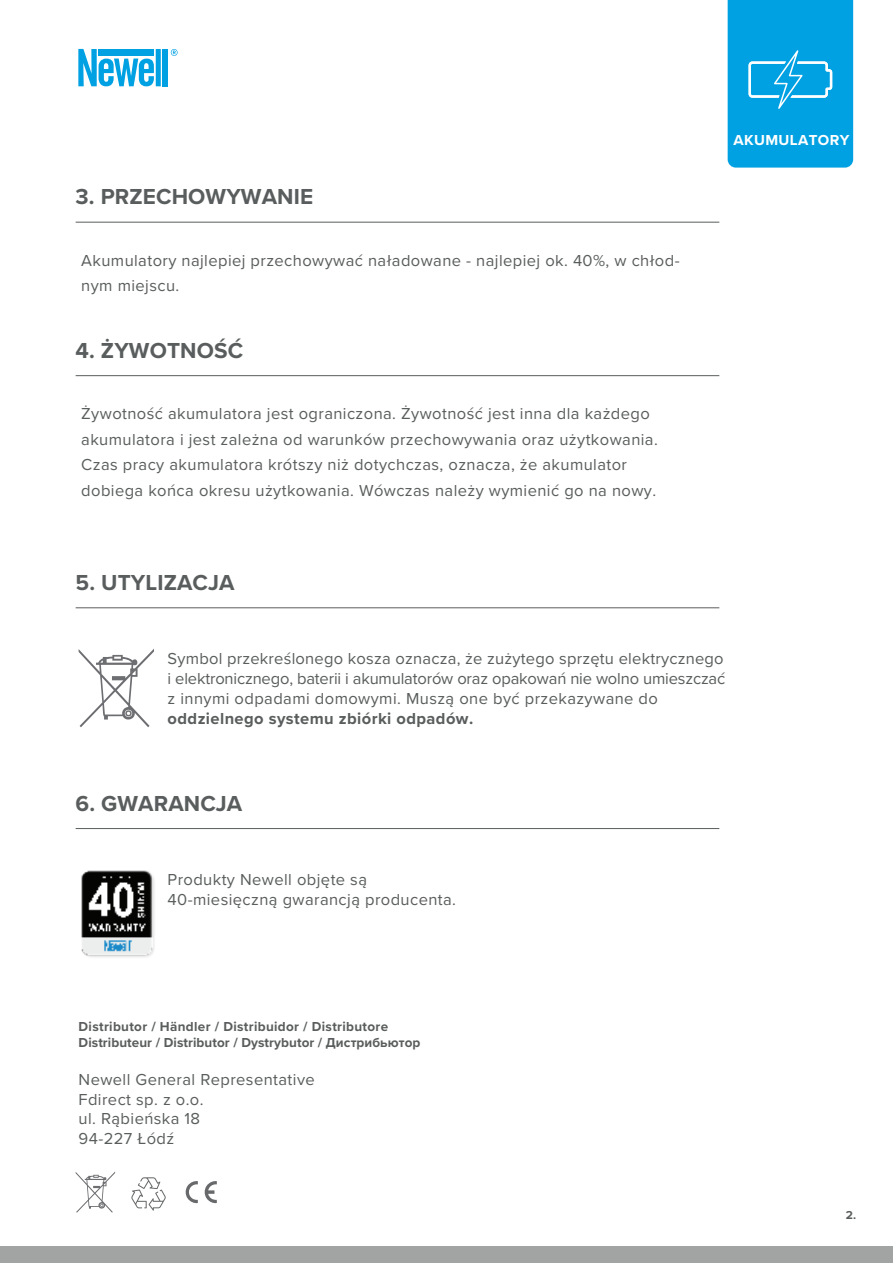
<style>
.page{position:relative;width:893px;height:1263px;background:#fff}
.page>*{position:absolute;margin:0;border:0;box-sizing:border-box;transform-origin:0 0}
.t1{font:700 22.5px "Proxima Nova";letter-spacing:.005em;color:#5a5d5d}
.t2{font:16.5px/19.8px "Proxima Nova";letter-spacing:.025em;color:#5a5d5d}
.t3{font:700 16.5px "Proxima Nova";letter-spacing:.025em;color:#5a5d5d}
.t4{font:700 15px "Proxima Nova";letter-spacing:.025em;color:#fff}
.t5{font:700 13.5px/16.2px "Proxima Nova";letter-spacing:.005em;color:#5a5d5d}
.t6{font:700 12px "Proxima Nova";color:#5a5d5d}
</style>
<div class="page">
<hr style="left:76px;top:607px;width:643px;height:1px;background:#5a5d5d">
<svg style="left:79px;top:649px;width:75px;height:78px"></svg>
<hr style="left:76px;top:828px;width:643px;height:1px;background:#5a5d5d">
<svg style="left:76px;top:1171px;width:39px;height:42px"></svg>
<svg style="left:204px;top:1181px;width:13px;height:22px"></svg>
<svg style="left:185px;top:1181px;width:13px;height:22px"></svg>
<img style="left:81px;top:870px;width:74px;height:87px">
<svg style="left:131px;top:1177px;width:35px;height:34px"></svg>
<div style="left:728px;top:0;width:125px;height:168px;background:#00a1e3"></div>
<div style="left:163px;top:49px;width:5px;height:37px;background:#00a1e3"></div>
<div style="left:156px;top:49px;width:5px;height:37px;background:#00a1e3"></div>
<svg style="left:78px;top:49px;width:76px;height:37px"></svg>
<svg style="left:171px;top:49px;width:7px;height:7px"></svg>
<div style="left:0;top:1246px;width:893px;height:17px;background:#a2a3a3"></div>
<hr style="left:76px;top:222px;width:643px;height:1px;background:#5a5d5d">
<hr style="left:76px;top:375px;width:643px;height:1px;background:#5a5d5d">
<h1 class="t1" style="left:76px;top:185px;width:239px">3. PRZECHOWYWANIE</h1>
<p class="t2" style="left:81px;top:248px;width:600px;line-height:25.5px">Akumulatory najlepiej przechowywać naładowane - najlepiej ok. 40%, w chłod&shy;nym miejscu.</p>
<h1 class="t1" style="left:76px;top:338px;width:169px">4. ŻYWOTNOŚĆ</h1>
<p class="t2" style="left:81px;top:401px;width:578px;line-height:25.5px">Żywotność akumulatora jest ograniczona. Żywotność jest inna dla każdego akumulatora i jest zależna od warunków przechowywania oraz użytkowania.<br>Czas pracy akumulatora krótszy niż dotychczas, oznacza, że akumulator dobiega końca okresu użytkowania. Wówczas należy wymienić go na nowy.</p>
<p class="t4" style="left:733px;top:132px;width:117px">AKUMULATORY</p>
<h1 class="t1" style="left:76px;top:571px;width:160px">5. UTYLIZACJA</h1>
<p class="t2" style="left:168px;top:649px;width:559px;text-align:justify">Symbol przekreślonego kosza oznacza, że zużytego sprzętu elektrycznego i elektronicznego, baterii i akumulatorów oraz opakowań nie wolno umieszczać z innymi odpadami domowymi. Muszą one być przekazywane do</p>
<p class="t3" style="left:168px;top:709px;width:307px">oddzielnego systemu zbiórki odpadów.</p>
<h1 class="t1" style="left:76px;top:791px;width:168px">6. GWARANCJA</h1>
<p class="t2" style="left:168px;top:870px;width:290px">Produkty Newell objęte są<br>40-miesięczną gwarancją producenta.</p>
<p class="t5" style="left:79px;top:1018px;width:343px">Distributor / Händler / Distribuidor / Distributore<br>Distributeur / Distributor / Dystrybutor / Дистрибьютор</p>
<p class="t2" style="left:79px;top:1070px;width:238px">Newell General Representative<br>Fdirect sp. z o.o.<br>ul. Rąbieńska 18<br>94-227 Łódź</p>
<p class="t6" style="left:846px;top:1209px;width:12px">2.</p>
</div>
